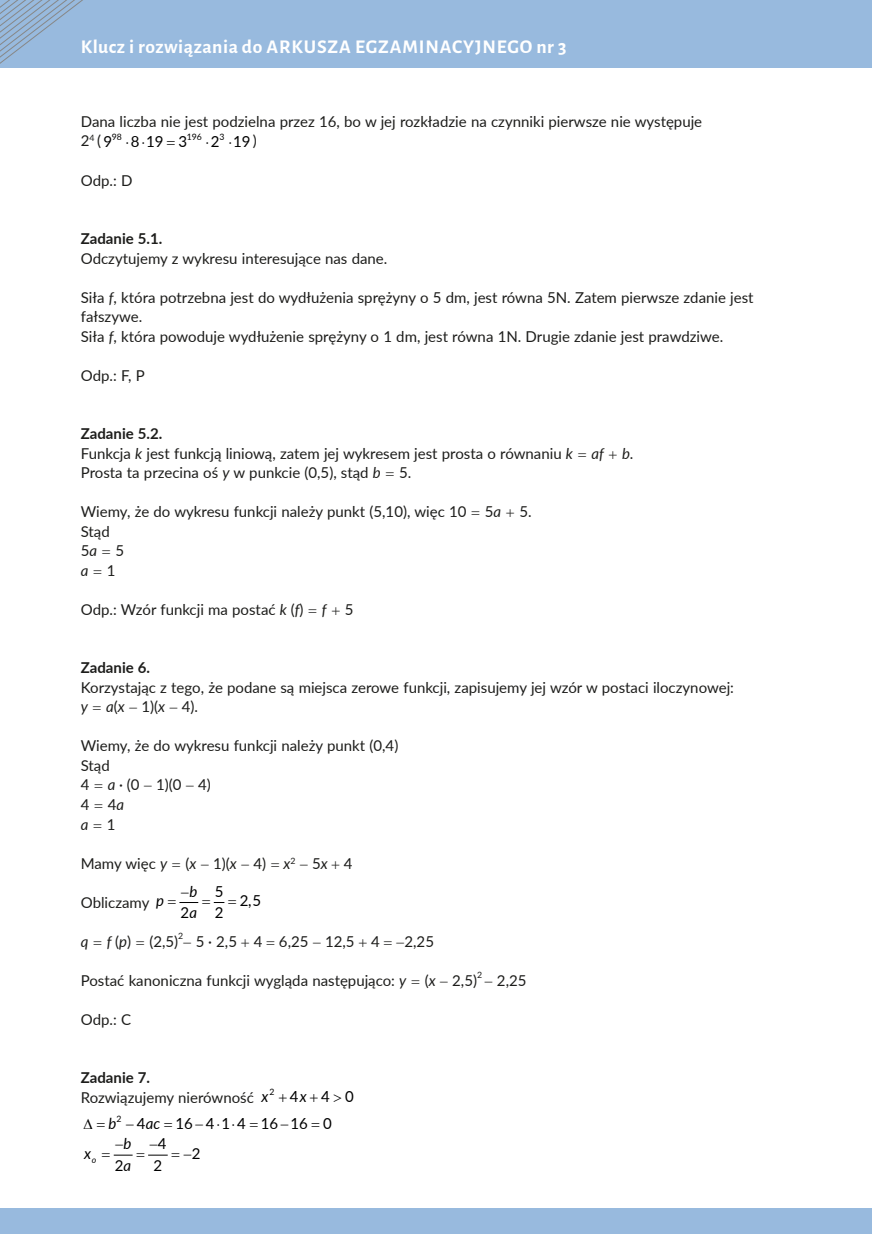
<style>
.page{position:relative;width:872px;height:1234px;background:#fff}
.page>*{position:absolute;margin:0;border:0;box-sizing:border-box;transform-origin:0 0}
.t1{font:700 19.5px "Alegreya Sans";letter-spacing:.03em;color:#fff}
.t2{font:15.3px "Lato";color:#000}
.t3{font:italic 15.3px "Lato";color:#000}
.t4{font:15.3px "Symbol";color:#000}
.t5{font:15.15px "Lato";color:#000}
.t6{font:italic 15.15px "Lato";color:#000}
.t7{font:15px/19.5px "Lato";color:#1d1d1b}
.t8{font:700 15px "Lato";color:#1d1d1b}
.t9{font:8.85px "Lato";color:#000}
.t10{font:8.7px "Lato";color:#1d1d1b}
.t11{font:italic 8.7px "Lato";color:#000}
.s1{color:#000}
.s2{font-size:15px;color:#1d1d1b}
.s3{font-style:italic}
.s4{font-weight:700}
.s5{font-style:italic;font-size:15.15px;color:#000}
.s6{font-style:normal}
</style>
<div class="page">
<div style="left:0;top:1208px;width:872px;height:25px;background:#98bade"></div>
<div style="left:0;top:0;width:872px;height:68px;background:#98bade"></div>
<svg style="left:0;top:0;width:83px;height:64px"></svg>
<svg style="left:179px;top:902px;width:46px;height:1px"></svg>
<svg style="left:113px;top:1154px;width:55px;height:2px"></svg>
<h1 class="t1" style="left:81px;top:32px;width:487px">Klucz i rozwiązania do ARKUSZA EGZAMINACYJNEGO nr 3</h1>
<p class="t7" style="left:81px;top:111px;width:623px">Dana liczba nie jest podzielna przez 16, bo w jej rozkładzie na czynniki pierwsze nie występuje<br>2<sup>4</sup> ( <sup>98</sup> <span class="s1">⋅</span> <span class="s1">⋅</span></p>
<p class="t9" style="left:187px;top:130px;width:16px">196</p>
<p class="t9" style="left:220px;top:130px;width:7px">3</p>
<p class="t2" style="left:103px;top:130px;width:85px">9 819 3</p>
<p class="t2" style="left:211px;top:130px;width:48px">2 19<span class="s2">)</span></p>
<p class="t7" style="left:81px;top:170px;width:53px">Odp.: D</p>
<p class="t8" style="left:81px;top:227px;width:83px">Zadanie 5.1.</p>
<p class="t7" style="left:81px;top:248px;width:308px">Odczytujemy z wykresu interesujące nas dane.</p>
<p class="t7" style="left:81px;top:287px;width:674px">Siła <span class="s3">f</span>, która potrzebna jest do wydłużenia sprężyny o 5 dm, jest równa 5N. Zatem pierwsze zdanie jest fałszywe.<br>Siła <span class="s3">f</span>, która powoduje wydłużenie sprężyny o 1 dm, jest równa 1N. Drugie zdanie jest prawdziwe.</p>
<p class="t7" style="left:81px;top:365px;width:65px">Odp.: F, P</p>
<p class="t7" style="left:81px;top:423px;width:554px"><span class="s4">Zadanie 5.2.<br></span>Funkcja <span class="s3">k</span> jest funkcją liniową, zatem jej wykresem jest prosta o równaniu <span class="s3">k af b</span>.<br>Prosta ta przecina oś <span class="s3">y</span> w punkcie (0,5), stąd <span class="s3">b</span> 5.</p>
<p class="t7" style="left:81px;top:501px;width:452px">Wiemy, że do wykresu funkcji należy punkt (5,10), więc 10 5<span class="s3">a</span> 5.<br>Stąd<br>5<span class="s3">a</span> 5<br><span class="s3">a</span> 1</p>
<p class="t7" style="left:81px;top:599px;width:274px">Odp.: Wzór funkcji ma postać <span class="s3">k</span> (<span class="s3">f</span>) <span class="s3">f</span> 5</p>
<p class="t8" style="left:81px;top:656px;width:71px">Zadanie 6.</p>
<p class="t7" style="left:81px;top:677px;width:655px">Korzystając z tego, że podane są miejsca zerowe funkcji, zapisujemy jej wzór w postaci iloczynowej: <span class="s3">y a</span>(<span class="s3">x</span> − 1)(<span class="s3">x</span> − 4).</p>
<p class="t7" style="left:81px;top:735px;width:319px">Wiemy, że do wykresu funkcji należy punkt (0,4)<br>Stąd<br>4 <span class="s3">a</span> · (0 − 1)(0 − 4)<br>4 4<span class="s3">a<br>a</span> 1</p>
<p class="t7" style="left:81px;top:852px;width:273px">Mamy więc <span class="s3">y</span> (<span class="s3">x</span> − 1)(<span class="s3">x</span> − 4) <span class="s3">x</span><sup>2</sup> − 5<span class="s3">x</span> 4</p>
<p class="t7" style="left:81px;top:891px;width:85px">Obliczamy <span class="s5">p</span></p>
<p class="t6" style="left:181px;top:880px;width:18px">−b</p>
<p class="t7" style="left:81px;top:930px;width:355px"><span class="s3">q f</span> (<span class="s3">p</span>) (2,5) − 5 · 2,5 4 6,25 − 12,5 4 −2,25</p>
<p class="t5" style="left:215px;top:880px;width:10px">5</p>
<p class="t5" style="left:240px;top:889px;width:23px">2,5</p>
<p class="t5" style="left:181px;top:901px;width:18px">2<span class="s3">a</span></p>
<p class="t5" style="left:215px;top:901px;width:10px">2</p>
<p class="t10" style="left:178px;top:928px;width:7px">2</p>
<p class="t7" style="left:81px;top:969px;width:398px">Postać kanoniczna funkcji wygląda następująco: <span class="s3">y</span> (<span class="s3">x</span> − 2,5)</p>
<p class="t10" style="left:477px;top:967px;width:7px">2</p>
<p class="t7" style="left:484px;top:969px;width:43px">− 2,25</p>
<p class="t7" style="left:81px;top:1008px;width:52px">Odp.: C</p>
<p class="t8" style="left:81px;top:1066px;width:71px">Zadanie 7.</p>
<p class="t7" style="left:81px;top:1086px;width:175px">Rozwiązujemy nierówność</p>
<p class="t9" style="left:269px;top:1085px;width:7px">2</p>
<p class="t3" style="left:262px;top:1084px;width:8px">x</p>
<p class="t2" style="left:290px;top:1084px;width:18px">4<span class="s3">x</span></p>
<p class="t2" style="left:321px;top:1084px;width:34px">4 0</p>
<p class="t6" style="left:84px;top:1142px;width:8px">x</p>
<p class="t11" style="left:92px;top:1153px;width:6px">o</p>
<p class="t9" style="left:117px;top:1111px;width:7px">2</p>
<p class="t3" style="left:126px;top:1111px;width:36px">− <span class="s6">4</span>ac</p>
<p class="t4" style="left:195px;top:1113px;width:42px">−⋅⋅</p>
<p class="t3" style="left:108px;top:1111px;width:9px">b</p>
<p class="t2" style="left:175px;top:1111px;width:158px">16 414 16 16 0</p>
<p class="t5" style="left:150px;top:1132px;width:18px">−4</p>
<p class="t5" style="left:183px;top:1142px;width:18px">−2</p>
<p class="t5" style="left:115px;top:1154px;width:18px">2<span class="s3">a</span></p>
<p class="t5" style="left:154px;top:1154px;width:10px">2</p>
<p class="t6" style="left:115px;top:1132px;width:18px">−b</p>
</div>
